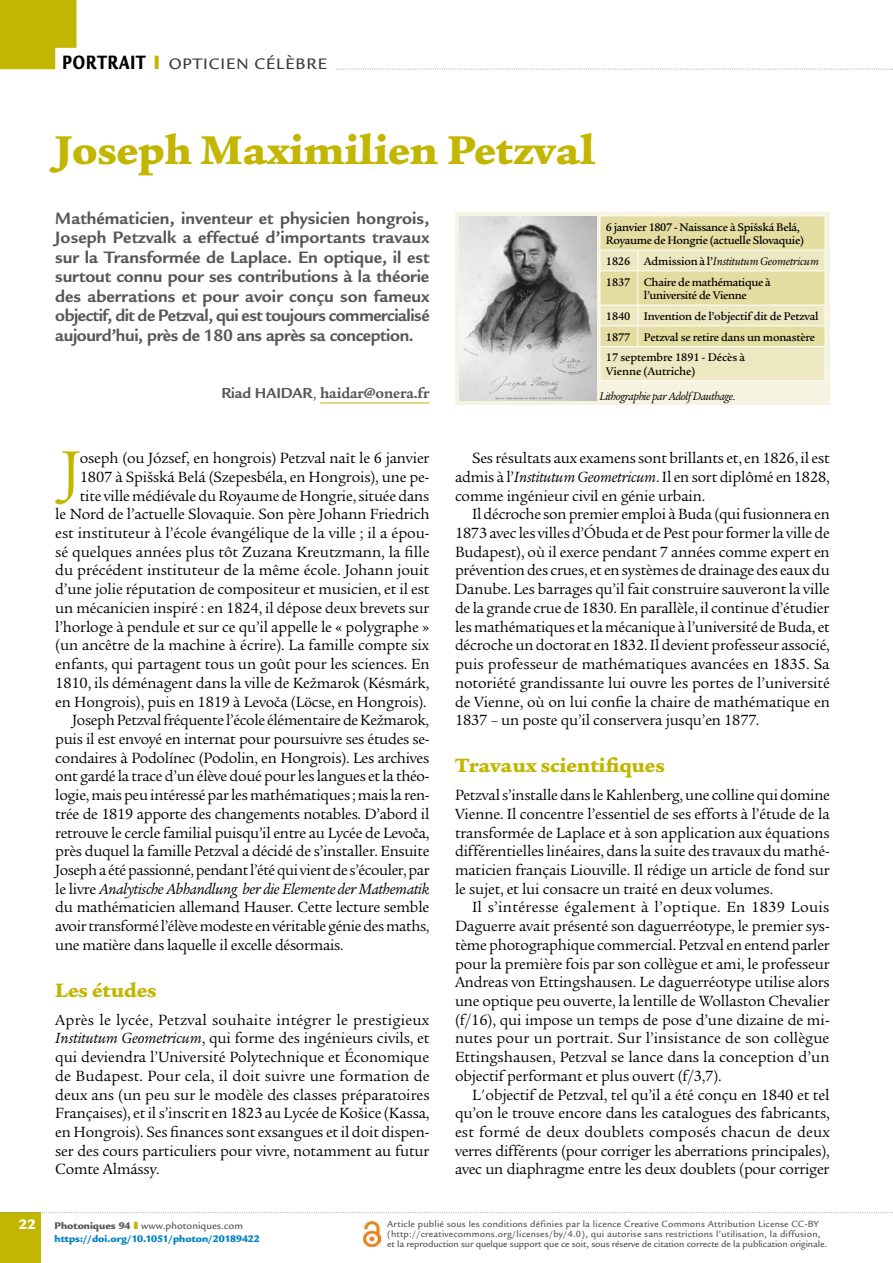
<style>
.page{position:relative;width:893px;height:1263px;background:#fff}
.page>*{position:absolute;margin:0;border:0;box-sizing:border-box;transform-origin:0 0}
.t1{font:63.3px "Legacy Serif";color:#c2b600}
.t2{font:900 43.5px "Legacy Serif";letter-spacing:-.01em;color:#c2b600}
.t3{font:900 21px "Legacy Serif";letter-spacing:-.01em;color:#c2b600}
.t4{font:700 18px/19.5px "Legacy Sans";letter-spacing:-.02em;color:#575756;text-align:justify}
.t5{font:500 16.5px "Legacy Sans";letter-spacing:.06em;color:#3c3c3b}
.t6{font:16.05px/18.8px "Legacy Serif";letter-spacing:-.01em;color:#000;text-align:justify}
.t7{font:italic 16.05px "Legacy Serif";letter-spacing:-.02em;color:#000}
.t8{font:700 15.75px "Legacy Serif";letter-spacing:-.01em;color:#575756;scale:.96 1}
.t9{font:900 15px "Legacy Sans";color:#fff}
.t10{font:500 12px/20.7px "Legacy Serif";letter-spacing:-.03em;color:#000}
.t11{font:italic 12px "Legacy Serif";letter-spacing:-.03em;color:#000}
.t12{font:500 12px "Legacy Serif";letter-spacing:-.01em;color:#000}
.t13{font:900 10.5px/12.9px "Legacy Sans";color:#0081c3}
.t14{font:500 9.75px/9.8px "Legacy Sans";letter-spacing:.02em;color:#575756}
.s1{font-weight:900;font-size:21px;color:#000}
.s2{font-weight:900;font-size:21px;color:#c2b600}
.s3{font-weight:400;font-style:italic}
.s4{font-family:"Legacy Sans"}
.s5{font-family:"Legacy Sans";font-weight:400}
.s6{font-family:"Minion Pro";font-size:15px}
.s7{font-style:normal}
.s8{font-style:italic}
.s9{color:#575756}
.s10{color:#c2b600}
.s11{font-weight:500;color:#575756}
</style>
<div class="page">
<div style="left:0;top:1213px;width:40px;height:50px;background:#c2b600"></div>
<svg style="left:0;top:0;width:893px;height:70px"></svg>
<svg style="left:0;top:1212px;width:893px;height:1px"></svg>
<img style="left:364px;top:1221px;width:16px;height:26px">
<hr style="left:320px;top:403px;width:109px;height:1px;background:#c2b600">
<div style="left:455px;top:212px;width:375px;height:193px;background:#f6f4e1"></div>
<img style="left:459px;top:216px;width:137px;height:184px">
<hr style="left:600px;top:215px;width:38px;height:1px;background:#fff">
<hr style="left:638px;top:215px;width:187px;height:1px;background:#fff">
<svg style="left:600px;top:216px;width:226px;height:165px;background:#e8e2b1"></svg>
<hr style="left:600px;top:346px;width:38px;height:1px;background:#fff">
<hr style="left:600px;top:347px;width:1px;height:33px;background:#fff">
<hr style="left:638px;top:346px;width:187px;height:1px;background:#fff">
<hr style="left:825px;top:347px;width:1px;height:33px;background:#fff">
<hr style="left:600px;top:380px;width:38px;height:1px;background:#fff">
<hr style="left:638px;top:380px;width:187px;height:1px;background:#fff">
<p class="t5" style="left:63px;top:55px;width:266px"><span class="s1">PORTRAIT</span> <span class="s2">I</span> OPTICIEN CÉLÈBRE</p>
<h2 class="t2" style="left:55px;top:124px;width:541px">Joseph Maximilien Petzval</h2>
<p class="t4" style="left:55px;top:208px;width:376px">Mathématicien, inventeur et physicien hongrois, Joseph Petzvalk a effectué d’importants travaux sur la Transformée de Laplace. En optique, il est surtout connu pour ses contributions à la théorie des aberrations et pour avoir conçu son fameux objectif, dit de Petzval, qui est toujours commercialisé aujourd’hui, près de 180 ans après sa conception.</p>
<p class="t10" style="left:606px;top:220px;width:199px;line-height:13.5px">6 janvier 1807 - Naissance à Spišská Belá,<br>Royaume de Hongrie (actuelle Slovaquie)</p>
<p class="t10" style="left:606px;top:251px;width:215px">1826 Admission à l’<span class="s3">Institutum Geometricum<br></span>1837 Chaire de mathématique à</p>
<p class="t10" style="left:606px;top:285px;width:214px;text-indent:38px">l’université de Vienne<br>1840 Invention de l’objectif dit de Petzval 1877 Petzval se retire dans un monastère 17 septembre 1891 - Décès à</p>
<p class="t12" style="left:606px;top:364px;width:91px">Vienne (Autriche)</p>
<p class="t11" style="left:600px;top:389px;width:138px">Lithographie par Adolf Dauthage.</p>
<p class="t8" style="left:221px;top:384px;width:218px"><span class="s4">Riad HAIDAR</span><span class="s5">,</span> haidar@onera.fr</p>
<h1 class="t1" style="left:61px;top:436px;width:21px">J</h1>
<p class="t6" style="left:80px;top:449px;width:351px">oseph (ou József, en hongrois) Petzval naît le 6 janvier</p>
<p class="t6" style="left:80px;top:468px;width:351px">1807 à Spišská Belá (Szepesbéla, en Hongrois), une pe-</p>
<p class="t6" style="left:80px;top:486px;width:351px">tite ville médiévale du Royaume de Hongrie, située dans</p>
<p class="t6" style="left:55px;top:505px;width:376px">le Nord de l’actuelle Slovaquie. Son père Johann Friedrich</p>
<p class="t6" style="left:55px;top:524px;width:376px">est instituteur à l’école évangélique de la ville ; il a épou-</p>
<p class="t6" style="left:55px;top:542px;width:376px">sé quelques années plus tôt Zuzana Kreutzmann, la fille</p>
<p class="t6" style="left:55px;top:561px;width:375px">du précédent instituteur de la même école. Johann jouit</p>
<p class="t6" style="left:55px;top:580px;width:376px">d’une jolie réputation de compositeur et musicien, et il est</p>
<p class="t6" style="left:55px;top:599px;width:376px">un mécanicien inspiré : en 1824, il dépose deux brevets sur</p>
<p class="t6" style="left:55px;top:617px;width:376px">l’horloge à pendule et sur ce qu’il appelle le « polygraphe »</p>
<p class="t6" style="left:55px;top:636px;width:375px">(un ancêtre de la machine à écrire). La famille compte six</p>
<p class="t6" style="left:55px;top:655px;width:376px">enfants, qui partagent tous un goût pour les sciences. En</p>
<p class="t6" style="left:55px;top:673px;width:376px">1810, ils déménagent dans la ville de Kežmarok (Késmárk,</p>
<p class="t6" style="left:55px;top:692px;width:373px">en Hongrois), puis en 1819 à Levo<span class="s6">č</span>a (L<span class="s6">ö</span>cse, en Hongrois).</p>
<p class="t6" style="left:72px;top:711px;width:358px">Joseph Petzval fréquente l’école élémentaire de Kežmarok,</p>
<p class="t6" style="left:55px;top:730px;width:376px">puis il est envoyé en internat pour poursuivre ses études se-</p>
<p class="t6" style="left:55px;top:748px;width:376px">condaires à Podolínec (Podolin, en Hongrois). Les archives</p>
<p class="t6" style="left:55px;top:767px;width:376px">ont gardé la trace d’un élève doué pour les langues et la théo-</p>
<p class="t6" style="left:55px;top:786px;width:376px">logie, mais peu intéressé par les mathématiques; mais la ren-</p>
<p class="t6" style="left:55px;top:804px;width:376px">trée de 1819 apporte des changements notables. D’abord il</p>
<p class="t6" style="left:55px;top:823px;width:376px">retrouve le cercle familial puisqu’il entre au Lycée de Levo<span class="s6">č</span>a,</p>
<p class="t6" style="left:55px;top:842px;width:376px">près duquel la famille Petzval a décidé de s’installer. Ensuite</p>
<p class="t6" style="left:55px;top:861px;width:376px">Joseph a été passionné, pendant l’été qui vient de s’écouler, par</p>
<p class="t7" style="left:55px;top:879px;width:376px"><span class="s7">le livre</span> Analytische Abhandlung ϋber die Elemente der Mathematik</p>
<p class="t6" style="left:55px;top:898px;width:376px">du mathématicien allemand Hauser. Cette lecture semble</p>
<p class="t6" style="left:55px;top:917px;width:376px">avoir transformé l’élève modeste en véritable génie des maths,</p>
<p class="t6" style="left:55px;top:935px;width:290px">une matière dans laquelle il excelle désormais.</p>
<h3 class="t3" style="left:55px;top:977px;width:103px">Les études</h3>
<p class="t6" style="left:55px;top:1010px;width:376px">Après le lycée, Petzval souhaite intégrer le prestigieux <span class="s8">Institutum Geometricum</span>, qui forme des ingénieurs civils, et qui deviendra l’Université Polytechnique et Économique de Budapest. Pour cela, il doit suivre une formation de deux ans (un peu sur le modèle des classes préparatoires Françaises), et il s’inscrit en 1823 au Lycée de Košice (Kassa, en Hongrois). Ses finances sont exsangues et il doit dispen&shy;ser des cours particuliers pour vivre, notamment au futur Comte Almássy.</p>
<p class="t6" style="left:455px;top:449px;width:376px;text-indent:17px">Ses résultats aux examens sont brillants et, en 1826, il est admis à l’<span class="s8">Institutum Geometricum</span>. Il en sort diplômé en 1828, comme ingénieur civil en génie urbain.</p>
<p class="t6" style="left:455px;top:505px;width:376px;text-indent:17px">Il décroche son premier emploi à Buda (qui fusionnera en 1873 avec les villes d’Óbuda et de Pest pour former la ville de Budapest), où il exerce pendant 7 années comme expert en prévention des crues, et en systèmes de drainage des eaux du Danube. Les barrages qu’il fait construire sauveront la ville de la grande crue de 1830. En parallèle, il continue d’étudier les mathématiques et la mécanique à l’université de Buda, et décroche un doctorat en 1832. Il devient professeur associé, puis professeur de mathématiques avancées en 1835. Sa notoriété grandissante lui ouvre les portes de l’université de Vienne, où on lui confie la chaire de mathématique en 1837 – un poste qu’il conservera jusqu’en 1877.</p>
<h3 class="t3" style="left:455px;top:753px;width:211px">Travaux scientifiques</h3>
<p class="t6" style="left:455px;top:786px;width:376px">Petzval s’installe dans le Kahlenberg, une colline qui domine Vienne. Il concentre l’essentiel de ses efforts à l’étude de la transformée de Laplace et à son application aux équations différentielles linéaires, dans la suite des travaux du mathé&shy;maticien français Liouville. Il rédige un article de fond sur le sujet, et lui consacre un traité en deux volumes.</p>
<p class="t6" style="left:455px;top:898px;width:376px;text-indent:17px">Il s’intéresse également à l’optique. En 1839 Louis Daguerre avait présenté son daguerréotype, le premier sys&shy;tème photographique commercial. Petzval en entend parler pour la première fois par son collègue et ami, le professeur Andreas von Ettingshausen. Le daguerréotype utilise alors une optique peu ouverte, la lentille de Wollaston Chevalier (f/16), qui impose un temps de pose d’une dizaine de mi&shy;nutes pour un portrait. Sur l’insistance de son collègue Ettingshausen, Petzval se lance dans la conception d’un objectif performant et plus ouvert (f/3,7).</p>
<p class="t6" style="left:455px;top:1085px;width:376px;text-indent:17px">L'objectif de Petzval, tel qu’il a été conçu en 1840 et tel qu’on le trouve encore dans les catalogues des fabricants, est formé de deux doublets composés chacun de deux verres différents (pour corriger les aberrations principales), avec un diaphragme entre les deux doublets (pour corriger</p>
<p class="t9" style="left:19px;top:1215px;width:19px">22</p>
<p class="t13" style="left:55px;top:1219px;width:207px"><span class="s9">Photoniques 94</span> <span class="s10">❚</span> <span class="s11">www.photoniques.com </span>https://doi.org/10.1051/photon/20189422</p>
<p class="t14" style="left:387px;top:1219px;width:441px">Article publié sous les conditions définies par la licence Creative Commons Attribution License CC-BY (http://creativecommons.org/licenses/by/4.0), qui autorise sans restrictions l’utilisation, la diffusion, et la reproduction sur quelque support que ce soit, sous réserve de citation correcte de la publication originale.</p>
</div>
